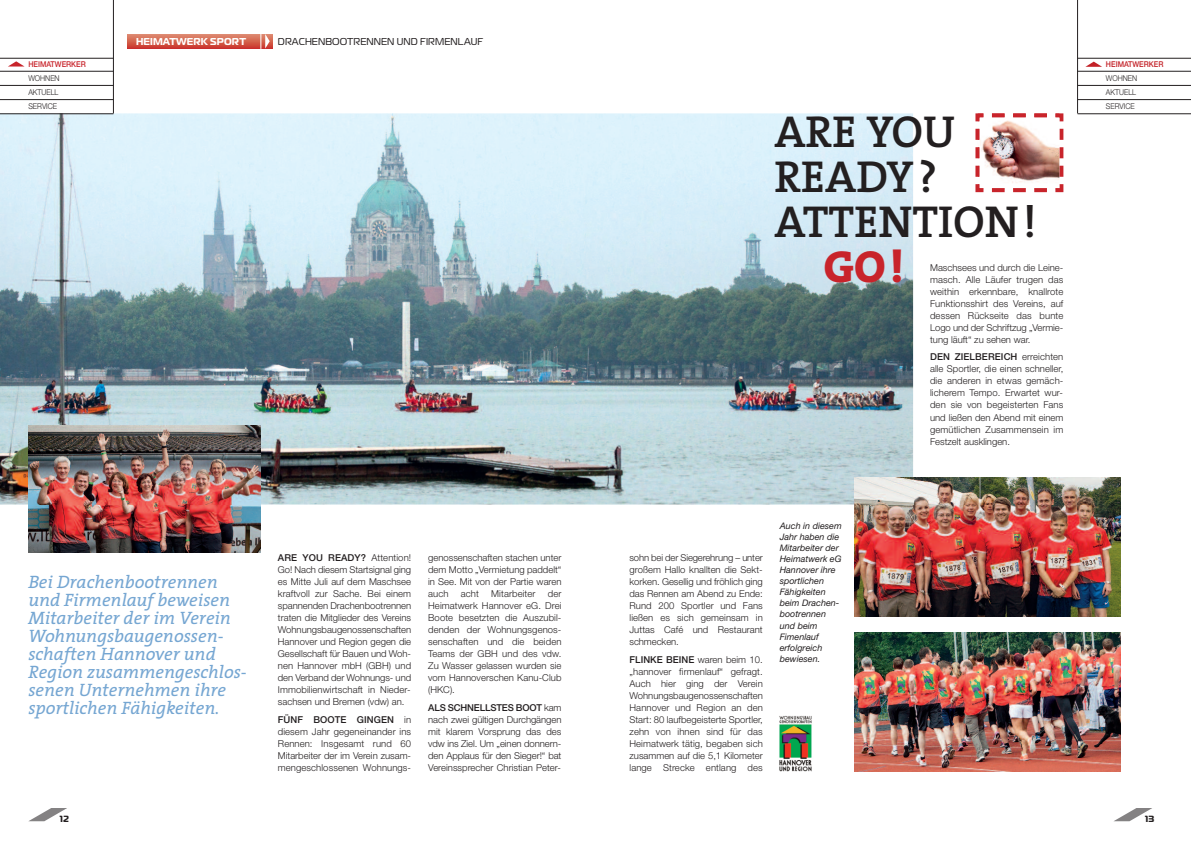
<style>
.page{position:relative;width:1191px;height:842px;background:#fff}
.page>*{position:absolute;margin:0;border:0;box-sizing:border-box;transform-origin:0 0}
.t1{font:600 45px/45px "The Serif";color:#231f20}
.t2{font:800 45px "The Serif";color:#c8242b}
.t3{font:italic 18px/18px "The Serif";color:#75a6d2}
.t4{font:10px "Magistral";letter-spacing:.01em;color:#231f20;scale:.95 1}
.t5{font:700 10px "Magistral";letter-spacing:.01em;color:#fff;scale:.95 1}
.t6{font:300 9.5px/12px "Helvetica Neue LT Std";letter-spacing:.005em;color:#231f20;text-align:justify}
.t7{font:italic 9px/11px "Helvetica Neue LT Std";color:#231f20}
.t8{font:700 9px "Magistral";color:#231f20}
.t9{font:300 8px/14.2px "Helvetica Neue LT Std";color:#231f20;scale:.9 1}
.t10{font:500 8px "Helvetica Neue LT Std";color:#c8242b;scale:.9 1}
.t11{font:500 8px "Helvetica Neue LT Std";color:#c32127;scale:.9 1}
.s1{font-weight:500}
</style>
<div class="page">
<img style="left:0;top:113px;width:913px;height:391px">
<svg style="left:29px;top:808px;width:38px;height:13px"></svg>
<svg style="left:1114px;top:808px;width:38px;height:13px"></svg>
<img style="left:28px;top:425px;width:233px;height:128px">
<img style="left:855px;top:478px;width:265px;height:139px">
<img style="left:855px;top:632px;width:265px;height:139px">
<svg style="left:975px;top:113px;width:89px;height:80px"></svg>
<img style="left:977px;top:114px;width:82px;height:75px">
<hr style="left:0;top:58px;width:113px;height:1px;background:#231f20">
<hr style="left:0;top:71px;width:113px;height:1px;background:#231f20">
<hr style="left:0;top:85px;width:113px;height:1px;background:#231f20">
<hr style="left:0;top:99px;width:113px;height:1px;background:#231f20">
<hr style="left:0;top:114px;width:113px;height:1px;background:#231f20">
<svg style="left:8px;top:61px;width:17px;height:6px"></svg>
<hr style="left:113px;top:0;width:1px;height:113px;background:#231f20">
<svg style="left:128px;top:34px;width:144px;height:14px;background:#d4634f"></svg>
<svg style="left:260px;top:34px;width:10px;height:15px"></svg>
<hr style="left:1077px;top:0;width:1px;height:113px;background:#231f20">
<hr style="left:1077px;top:58px;width:114px;height:1px;background:#231f20">
<hr style="left:1077px;top:71px;width:114px;height:1px;background:#231f20">
<hr style="left:1077px;top:85px;width:114px;height:1px;background:#231f20">
<hr style="left:1077px;top:99px;width:114px;height:1px;background:#231f20">
<hr style="left:1077px;top:114px;width:114px;height:1px;background:#231f20">
<svg style="left:1085px;top:62px;width:17px;height:5px"></svg>
<img style="left:779px;top:715px;width:33px;height:57px">
<p class="t10" style="left:28px;top:61px;width:65px">HEIMATWERKER</p>
<p class="t9" style="left:28px;top:72px;width:36px">WoHNEN<br>AKTUELL<br>SERVICE</p>
<p class="t5" style="left:136px;top:38px;width:117px">HEIMATWERK SPORT</p>
<p class="t4" style="left:278px;top:38px;width:218px">DRACHENBOOTRENNEN UND FIRMENLAUF</p>
<h2 class="t3" style="left:28px;top:575px;width:220px">Bei Drachenbootrennen und Firmenlauf beweisen<br>Mitarbeiter der im Verein<br>Wohnungsbaugenossen&shy;schaften Hannover und<br>Region zusammengeschlos&shy;senen Unternehmen ihre sportlichen Fähigkeiten.</h2>
<p class="t6" style="left:278px;top:552px;width:135px"><span class="s1">ARE YOU READY?</span> Attention!<br>Go! Nach diesem Startsignal ging es Mitte Juli auf dem Maschsee kraftvoll zur Sache. Bei einem spannenden Drachenbootrennen traten die Mitglieder des Vereins Wohnungsbaugenossenschaften Hannover und Region gegen die Gesellschaft für Bauen und Woh&shy;nen Hannover mbH (GBH) und den Verband der Wohnungs- und Immobilienwirtschaft in Nieder&shy;sachsen und Bremen (vdw) an.</p>
<p class="t6" style="left:278px;top:714px;width:135px"><span class="s1">FÜNF BOOTE GINGEN</span> in diesem Jahr gegeneinander ins Rennen: Insgesamt rund 60<br>Mitarbeiter der im Verein zusam&shy;mengeschlossenen Wohnungs-</p>
<p class="t6" style="left:428px;top:552px;width:135px">genossenschaften stachen unter dem Motto „Vermietung paddelt“ in See. Mit von der Partie waren auch</p>
<p class="t6" style="left:428px;top:588px;width:135px;text-indent:120px">der Heimatwerk Hannover eG. Drei Boote besetzten die Auszubil&shy;denden der Wohnungsgenos&shy;senschaften und die beiden Teams der GBH und des vdw. zu Wasser gelassen wurden sie vom Hannoverschen Kanu-Club (HKC).</p>
<p class="t6" style="left:428px;top:702px;width:135px"><span class="s1">ALS SCHNELLSTES BOOT</span> kam nach zwei gültigen Durchgängen mit klarem Vorsprung das des vdw ins ziel. Um „einen donnern&shy;den Applaus für den Sieger!“ bat Vereinssprecher Christian Peter-</p>
<p class="t6" style="left:461px;top:588px;width:20px">acht</p>
<p class="t6" style="left:491px;top:588px;width:46px">Mitarbeiter</p>
<h1 class="t1" style="left:774px;top:115px;width:264px">ARE YOU<br>READY?<br>ATTENTION!</h1>
<h1 class="t2" style="left:823px;top:252px;width:82px">GO!</h1>
<p class="t6" style="left:930px;top:262px;width:135px">Maschsees und durch die Leine&shy;masch. Alle Läufer trugen das weithin erkennbare, knallrote Funktionsshirt des Vereins, auf dessen Rückseite das bunte Logo und der Schriftzug „Vermie&shy;tung läuft“ zu sehen war.</p>
<p class="t6" style="left:930px;top:352px;width:135px"><span class="s1">DEN ZIELBEREICH</span> erreichten alle Sportler, die einen schneller, die anderen in etwas gemäch&shy;licherem Tempo. Erwartet wur&shy;den sie von begeisterten Fans und ließen den Abend mit einem gemütlichen zusammensein im Festzelt ausklingen.</p>
<p class="t6" style="left:629px;top:552px;width:135px">sohn bei der Siegerehrung – unter großem Hallo knallten die Sekt&shy;korken. Gesellig und fröhlich ging das Rennen am Abend zu Ende:<br>Rund 200 Sportler und Fans ließen es sich gemeinsam in Juttas Café und Restaurant schmecken.</p>
<p class="t6" style="left:629px;top:654px;width:135px"><span class="s1">FLINKE BEINE</span> waren beim 10. „hannover firmenlauf“ gefragt.<br>Auch hier ging der Verein Wohnungsbaugenossenschaften Hannover und Region an den Start: 80 laufbegeisterte Sportler, zehn von ihnen sind für das Heimatwerk tätig, begaben sich zusammen auf die 5,1 Kilometer lange Strecke entlang des</p>
<p class="t7" style="left:780px;top:522px;width:63px">Auch in diesem<br>Jahr haben die<br>Mitarbeiter der<br>Heimatwerk eG<br>Hannover ihre sportlichen<br>Fähigkeiten beim Drachen&shy;bootrennen und beim<br>Fimenlauf erfolgreich bewiesen.</p>
<p class="t11" style="left:1106px;top:61px;width:65px">HEIMATWERKER</p>
<p class="t9" style="left:1106px;top:72px;width:36px">WoHNEN<br>AKTUELL<br>SERVICE</p>
<p class="t8" style="left:60px;top:816px;width:10px">12</p>
<p class="t8" style="left:1145px;top:816px;width:11px">13</p>
</div>
